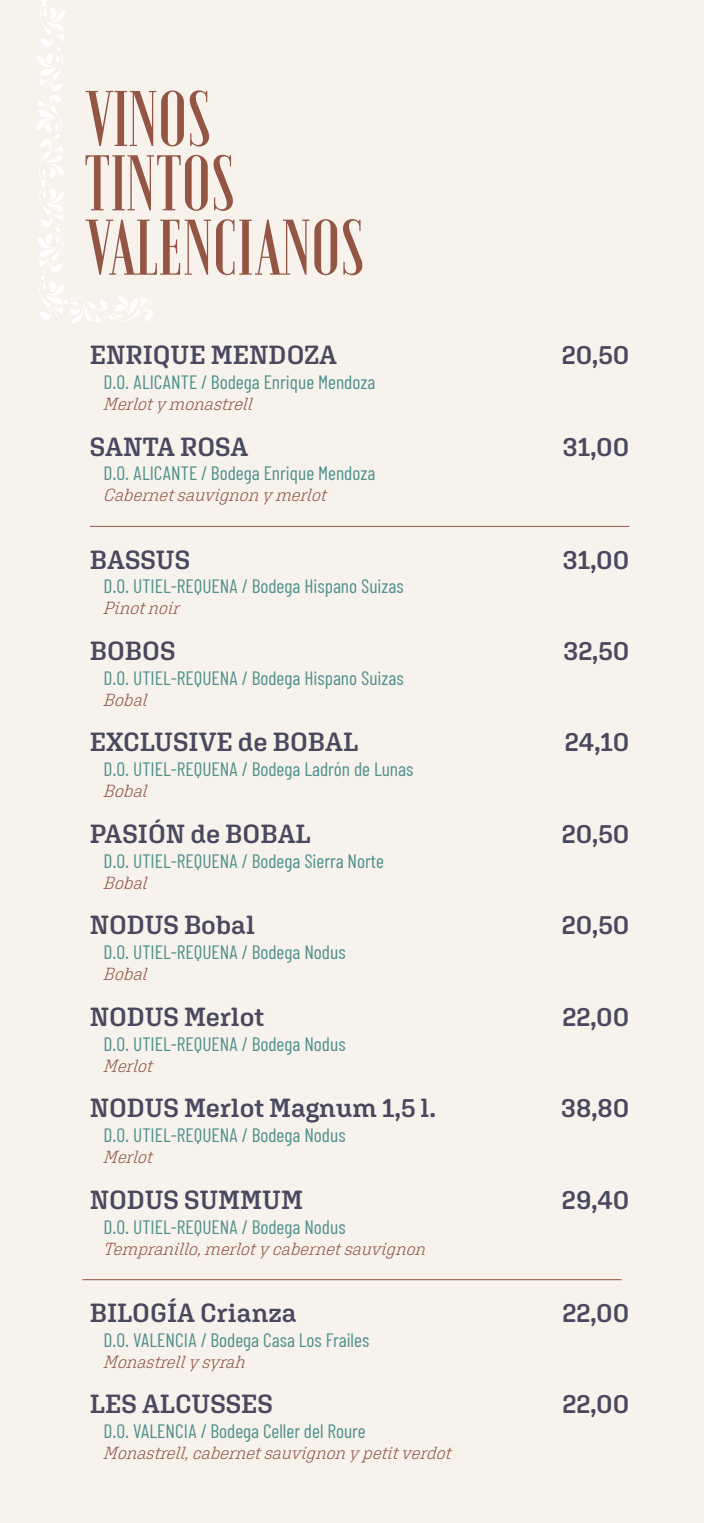
<style>
.page{position:relative;width:704px;height:1523px;background:#fff}
.page>*{position:absolute;margin:0;border:0;box-sizing:border-box;transform-origin:0 0}
.t1{font:600 condensed 78.75px/64.3px "Emberly";letter-spacing:.005em;color:#935544}
.t2{font:600 26.25px "Aglet Slab";color:#494860}
.t3{font:19.38px "Barlow Condensed";color:#4e908e}
.t4{font:italic 300 17.5px "Aglet Slab";color:#935544}
</style>
<div class="page">
<div style="left:0;top:0;width:703px;height:1522px;background:#f7f3ec"></div>
<svg style="left:36px;top:0;width:117px;height:324px"></svg>
<hr style="left:90px;top:526px;width:539px;height:1px;background:#935544">
<hr style="left:82px;top:1279px;width:539px;height:1px;background:#935544">
<h1 class="t1" style="left:84px;top:88px;width:283px">VINOS<br>TINTOS<br>VALENCIANOS</h1>
<h2 class="t2" style="left:90px;top:339px;width:249px">ENRIQUE MENDOZA</h2>
<h2 class="t2" style="left:561px;top:339px;width:69px">20,50</h2>
<p class="t3" style="left:104px;top:370px;width:273px">D.O. ALICANTE / Bodega Enrique Mendoza</p>
<p class="t4" style="left:104px;top:394px;width:153px">Merlot y monastrell</p>
<h2 class="t2" style="left:90px;top:430px;width:160px">SANTA ROSA</h2>
<h2 class="t2" style="left:562px;top:430px;width:68px">31,00</h2>
<p class="t3" style="left:104px;top:461px;width:273px">D.O. ALICANTE / Bodega Enrique Mendoza</p>
<p class="t4" style="left:104px;top:485px;width:226px">Cabernet sauvignon y merlot</p>
<h2 class="t2" style="left:90px;top:543px;width:102px">BASSUS</h2>
<h2 class="t2" style="left:562px;top:543px;width:68px">31,00</h2>
<p class="t3" style="left:104px;top:574px;width:301px">D.O. UTIEL-REQUENA / Bodega Hispano Suizas</p>
<p class="t4" style="left:104px;top:598px;width:80px">Pinot noir</p>
<h2 class="t2" style="left:90px;top:635px;width:87px">BOBOS</h2>
<h2 class="t2" style="left:563px;top:635px;width:67px">32,50</h2>
<p class="t3" style="left:104px;top:666px;width:301px">D.O. UTIEL-REQUENA / Bodega Hispano Suizas</p>
<p class="t4" style="left:104px;top:689px;width:48px">Bobal</p>
<h2 class="t2" style="left:90px;top:726px;width:270px">EXCLUSIVE de BOBAL</h2>
<h2 class="t2" style="left:564px;top:726px;width:66px">24,10</h2>
<p class="t3" style="left:104px;top:757px;width:311px">D.O. UTIEL-REQUENA / Bodega Ladrón de Lunas</p>
<p class="t4" style="left:104px;top:781px;width:48px">Bobal</p>
<h2 class="t2" style="left:90px;top:817px;width:222px">PASIÓN de BOBAL</h2>
<h2 class="t2" style="left:561px;top:817px;width:69px">20,50</h2>
<p class="t3" style="left:104px;top:848px;width:281px">D.O. UTIEL-REQUENA / Bodega Sierra Norte</p>
<p class="t4" style="left:104px;top:872px;width:48px">Bobal</p>
<h2 class="t2" style="left:90px;top:909px;width:167px">NODUS Bobal</h2>
<h2 class="t2" style="left:561px;top:909px;width:69px">20,50</h2>
<p class="t3" style="left:104px;top:940px;width:243px">D.O. UTIEL-REQUENA / Bodega Nodus</p>
<p class="t4" style="left:104px;top:964px;width:48px">Bobal</p>
<h2 class="t2" style="left:90px;top:1000px;width:176px">NODUS Merlot</h2>
<h2 class="t2" style="left:562px;top:1000px;width:68px">22,00</h2>
<p class="t3" style="left:104px;top:1031px;width:243px">D.O. UTIEL-REQUENA / Bodega Nodus</p>
<p class="t4" style="left:104px;top:1055px;width:53px">Merlot</p>
<h2 class="t2" style="left:90px;top:1092px;width:347px">NODUS Merlot Magnum 1,5 l.</h2>
<h2 class="t2" style="left:560px;top:1092px;width:70px">38,80</h2>
<p class="t3" style="left:104px;top:1123px;width:243px">D.O. UTIEL-REQUENA / Bodega Nodus</p>
<p class="t4" style="left:104px;top:1147px;width:53px">Merlot</p>
<h2 class="t2" style="left:90px;top:1183px;width:215px">NODUS SUMMUM</h2>
<h2 class="t2" style="left:561px;top:1183px;width:69px">29,40</h2>
<p class="t3" style="left:104px;top:1214px;width:243px">D.O. UTIEL-REQUENA / Bodega Nodus</p>
<p class="t4" style="left:104px;top:1238px;width:326px">Tempranillo, merlot y cabernet sauvignon</p>
<h2 class="t2" style="left:90px;top:1296px;width:208px">BILOGÍA Crianza</h2>
<h2 class="t2" style="left:562px;top:1296px;width:68px">22,00</h2>
<p class="t3" style="left:104px;top:1327px;width:267px">D.O. VALENCIA / Bodega Casa Los Frailes</p>
<p class="t4" style="left:104px;top:1351px;width:145px">Monastrell y syrah</p>
<h2 class="t2" style="left:90px;top:1388px;width:184px">LES ALCUSSES</h2>
<h2 class="t2" style="left:562px;top:1388px;width:68px">22,00</h2>
<p class="t3" style="left:104px;top:1419px;width:263px">D.O. VALENCIA / Bodega Celler del Roure</p>
<p class="t4" style="left:104px;top:1442px;width:351px">Monastrell, cabernet sauvignon y petit verdot</p>
</div>
